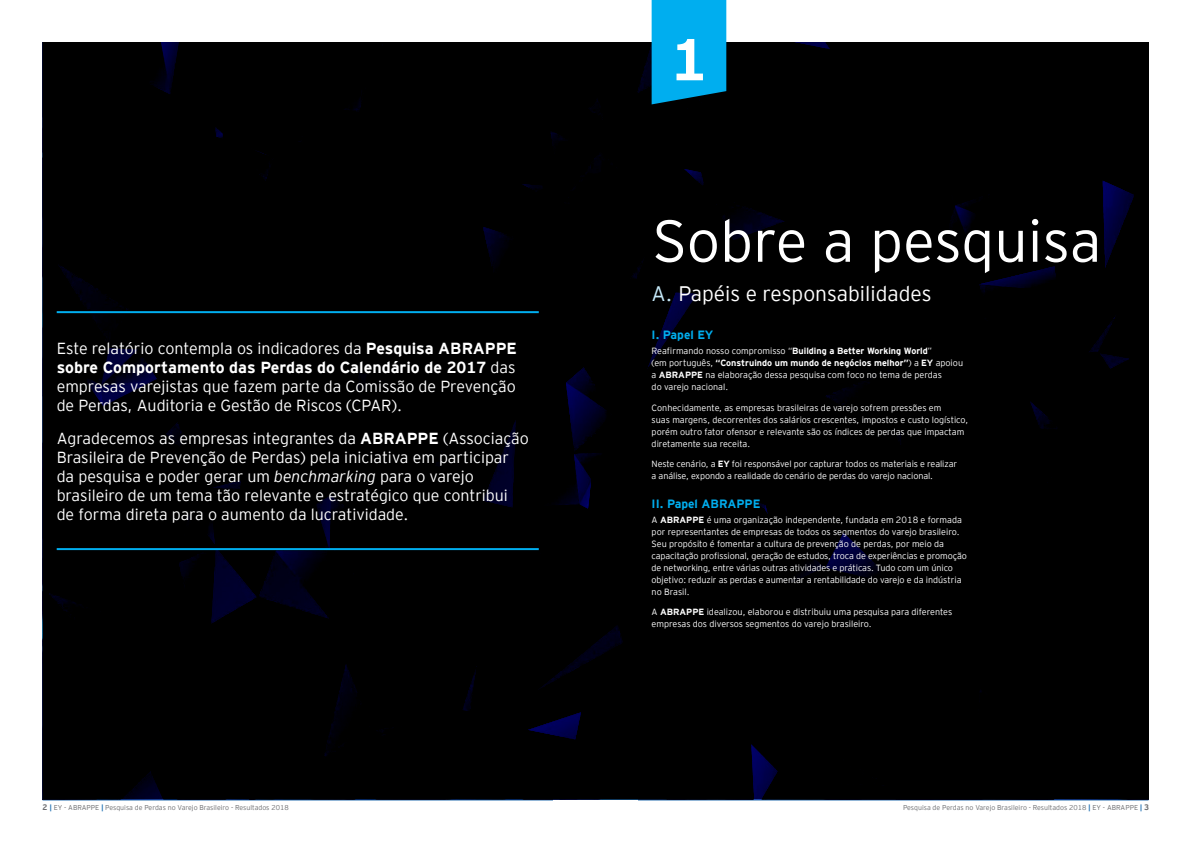
<style>
.page{position:relative;width:1191px;height:842px;background:#fff}
.page>*{position:absolute;margin:0;border:0;box-sizing:border-box;transform-origin:0 0}
.t1{font:300 59px "EY Interstate";color:#fff}
.t2{font:700 59px "EY Interstate";color:#fff}
.t3{font:300 21px "EY Interstate";color:#fff}
.t4{font:300 16px/19px "EY Interstate";color:#fff;text-align:justify}
.t5{font:700 12px "EY Interstate";color:#00aeef}
.t6{font:300 9px/12px "EY Interstate";letter-spacing:-.01em;color:#fff}
.t7{font:300 7px "EY Interstate";color:#6c6d70}
.s1{font-weight:700}
.s2{font-style:italic}
.s3{color:#c6eafa}
.s4{font-weight:700;font-size:8px}
.s5{font-weight:700;color:#1669af}
.s6{font-weight:700;color:#156ab0}
</style>
<div class="page">
<hr style="left:43px;top:799px;width:510px;height:1px;background:#1965aa">
<hr style="left:638px;top:799px;width:510px;height:1px;background:#1965aa">
<div style="left:43px;top:43px;width:1105px;height:756px;background:#000"></div>
<hr style="left:57px;top:311px;width:482px;height:2px;background:#00aeef">
<hr style="left:57px;top:548px;width:482px;height:2px;background:#00aeef">
<svg style="left:651px;top:0;width:75px;height:104px;background:#00a3df"></svg>
<h1 class="t2" style="left:670px;top:17px;width:38px">1</h1>
<h3 class="t4" style="left:57px;top:338px;width:462px">Este relatório contempla os indicadores da <span class="s1">Pesquisa ABRAPPE sobre Comportamento das Perdas do Calendário de 2017</span> das empresas varejistas que fazem parte da Comissão de Prevenção de Perdas, Auditoria e Gestão de Riscos (CPAR).</h3>
<p class="t4" style="left:57px;top:428px;width:473px;text-align:left">Agradecemos as empresas integrantes da <span class="s1">ABRAPPE</span> (Associação Brasileira de Prevenção de Perdas) pela iniciativa em participar da pesquisa e poder gerar um <span class="s2">benchmarking</span> para o varejo brasileiro de um tema tão relevante e estratégico que contribui de forma direta para o aumento da lucratividade.</p>
<h1 class="t1" style="left:652px;top:199px;width:451px">Sobre a pesquisa</h1>
<h2 class="t3" style="left:651px;top:279px;width:281px"><span class="s3">A.</span> Papéis e responsabilidades</h2>
<h3 class="t5" style="left:651px;top:326px;width:63px">I. Papel EY</h3>
<p class="t6" style="left:651px;top:344px;width:313px">Reafirmando nosso compromisso “<span class="s1">Building a Better Working World</span>”<br>(em português, <span class="s1">“Construindo um mundo de negócios melhor”</span>) a <span class="s1">EY</span> apoiou a <span class="s1">ABRAPPE</span> na elaboração dessa pesquisa com foco no tema de perdas<br>do varejo nacional.</p>
<p class="t6" style="left:651px;top:401px;width:318px">Conhecidamente, as empresas brasileiras de varejo sofrem pressões em<br>suas margens, decorrentes dos salários crescentes, impostos e custo logístico, porém outro fator ofensor e relevante são os índices de perdas que impactam diretamente sua receita.</p>
<p class="t6" style="left:651px;top:457px;width:307px">Neste cenário, a <span class="s1">EY</span> foi responsável por capturar todos os materiais e realizar a análise, expondo a realidade do cenário de perdas do varejo nacional.</p>
<h3 class="t5" style="left:651px;top:495px;width:110px">II. Papel ABRAPPE</h3>
<p class="t6" style="left:651px;top:513px;width:317px">A <span class="s1">ABRAPPE</span> é uma organização independente, fundada em 2018 e formada por representantes de empresas de todos os segmentos do varejo brasileiro.<br>Seu propósito é fomentar a cultura de prevenção de perdas, por meio da capacitação profissional, geração de estudos, troca de experiências e promoção de networking, entre várias outras atividades e práticas. Tudo com um único objetivo: reduzir as perdas e aumentar a rentabilidade do varejo e da indústria no Brasil.</p>
<p class="t6" style="left:651px;top:606px;width:302px">A <span class="s1">ABRAPPE</span> idealizou, elaborou e distribuiu uma pesquisa para diferentes empresas dos diversos segmentos do varejo brasileiro.</p>
<p class="t7" style="left:43px;top:803px;width:248px"><span class="s4">2</span> <span class="s5">|</span> EY - ABRAPPE <span class="s6">|</span> Pesquisa de Perdas no Varejo Brasileiro - Resultados 2018</p>
<p class="t7" style="left:903px;top:803px;width:248px">Pesquisa de Perdas no Varejo Brasileiro - Resultados 2018 <span class="s5">|</span> EY - ABRAPPE <span class="s5">|</span> <span class="s4">3</span></p>
</div>
